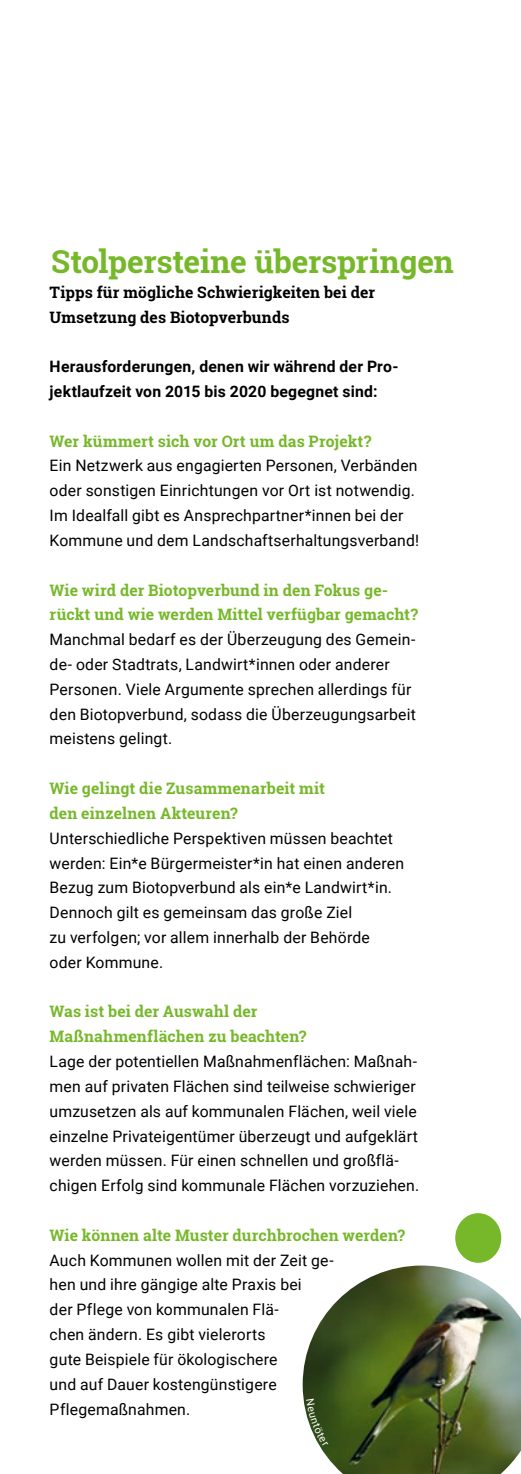
<style>
.page{position:relative;width:521px;height:1474px;background:#fff}
.page>*{position:absolute;margin:0;border:0;box-sizing:border-box;transform-origin:0 0}
.t1{font:700 31.5px "Roboto Slab";letter-spacing:-.01em;color:#76b82a}
.t2{font:15.75px/24.8px "Roboto";letter-spacing:.01em;color:#000}
.t3{font:700 15.75px/24.8px "Roboto Slab";letter-spacing:.005em;color:#76b82a}
.t4{font:700 15.75px/24.8px "Roboto";letter-spacing:.015em;color:#000}
.t5{font:700 15.75px/24.8px "Roboto Slab";letter-spacing:.005em;color:#000}
</style>
<div class="page">
<img style="left:303px;top:1265px;width:218px;height:208px">
<div style="left:455px;top:1213px;width:46px;height:49px;background:#76b82a;border-radius:50%"></div>
<svg style="left:306px;top:1398px;width:22px;height:48px"></svg>
<h1 class="t1" style="left:51px;top:240px;width:404px">Stolpersteine überspringen</h1>
<p class="t5" style="left:50px;top:279px;width:327px">Tipps für mögliche Schwierigkeiten bei der<br>Umsetzung des Biotopverbunds</p>
<p class="t4" style="left:50px;top:353px;width:350px">Herausforderungen, denen wir während der Pro&shy;jektlaufzeit von 2015 bis 2020 begegnet sind:</p>
<p class="t3" style="left:50px;top:428px;width:323px">Wer kümmert sich vor Ort um das Projekt?</p>
<p class="t2" style="left:50px;top:453px;width:371px">Ein Netzwerk aus engagierten Personen, Verbänden oder sonstigen Einrichtungen vor Ort ist notwendig.<br>Im Idealfall gibt es Ansprechpartner*innen bei der Kommune und dem Landschaftserhaltungsverband!</p>
<p class="t3" style="left:50px;top:577px;width:370px">Wie wird der Biotopverbund in den Fokus ge&shy;rückt und wie werden Mittel verfügbar gemacht?</p>
<p class="t2" style="left:50px;top:626px;width:368px">Manchmal bedarf es der Überzeugung des Gemein&shy;de- oder Stadtrats, Landwirt*innen oder anderer Personen. Viele Argumente sprechen allerdings für den Biotopverbund, sodass die Überzeugungsarbeit meistens gelingt.</p>
<p class="t3" style="left:50px;top:775px;width:277px">Wie gelingt die Zusammenarbeit mit den einzelnen Akteuren?</p>
<p class="t2" style="left:50px;top:825px;width:356px">Unterschiedliche Perspektiven müssen beachtet werden: Ein*e Bürgermeister*in hat einen anderen Bezug zum Biotopverbund als ein*e Landwirt*in.<br>Dennoch gilt es gemeinsam das große Ziel<br>zu verfolgen; vor allem innerhalb der Behörde oder Kommune.</p>
<p class="t3" style="left:50px;top:999px;width:258px">Was ist bei der Auswahl der<br>Maßnahmenflächen zu beachten?</p>
<p class="t2" style="left:50px;top:1048px;width:371px">Lage der potentiellen Maßnahmenflächen: Maßnah&shy;men auf privaten Flächen sind teilweise schwieriger umzusetzen als auf kommunalen Flächen, weil viele einzelne Privateigentümer überzeugt und aufgeklärt werden müssen. Für einen schnellen und großflä&shy;chigen Erfolg sind kommunale Flächen vorzuziehen.</p>
<p class="t3" style="left:50px;top:1222px;width:357px">Wie können alte Muster durchbrochen werden?</p>
<p class="t2" style="left:50px;top:1246px;width:286px">Auch Kommunen wollen mit der Zeit ge&shy;hen und ihre gängige alte Praxis bei<br>der Pflege von kommunalen Flä-<br>chen ändern. Es gibt vielerorts<br>gute Beispiele für ökologischere<br>und auf Dauer kostengünstigere<br>Pflegemaßnahmen.</p>
</div>
